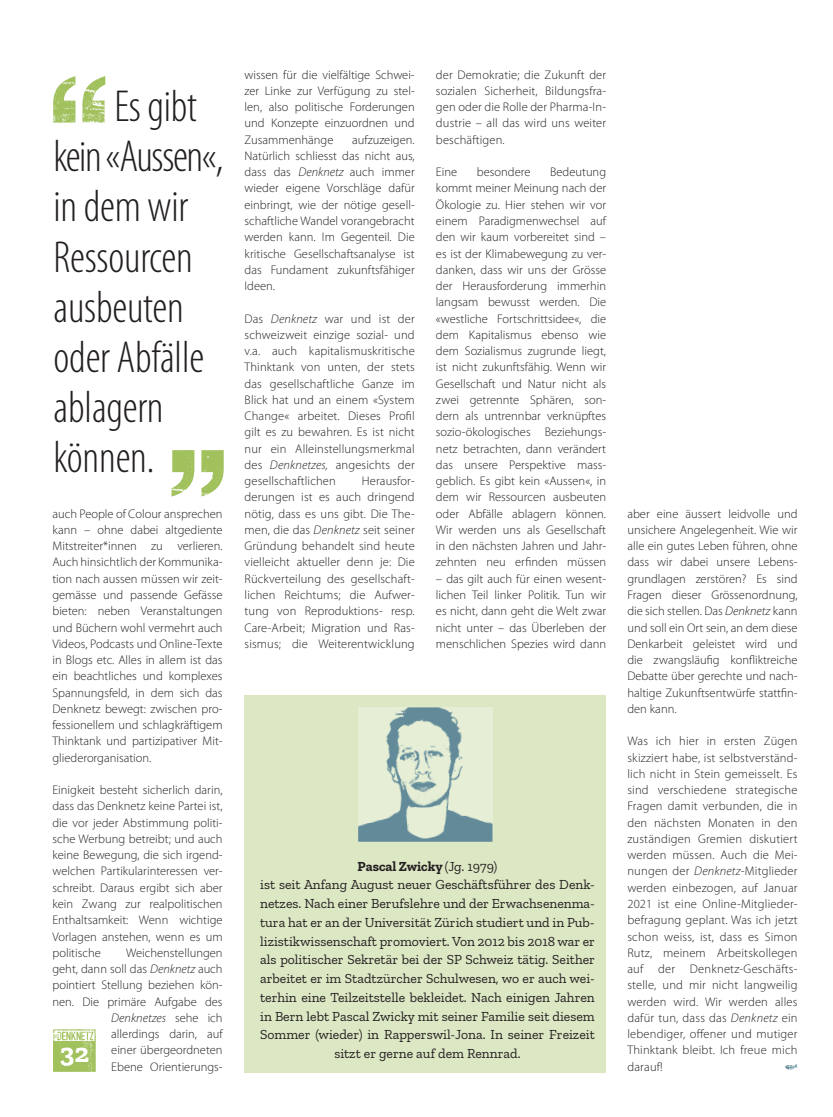
<style>
.page{position:relative;width:833px;height:1117px;background:#fff}
.page>*{position:absolute;margin:0;border:0;box-sizing:border-box;transform-origin:0 0}
.t1{font:300 condensed 45px/50px "Myriad Pro";letter-spacing:-.005em;color:#231f20}
.t2{font:700 27.5px "Zilla Slab";color:#fff}
.t3{font:13.75px/18.8px "Zilla Slab";color:#231f20;text-align:center}
.t4{font:300 12.5px/16.2px "Myriad Pro";color:#231f20;text-align:justify}
.t5{font:12.5px "ILL o Cto Ber 98";color:#618a99}
.s1{font-style:italic}
.s2{font-weight:700}
</style>
<div class="page">
<img style="left:53px;top:1029px;width:43px;height:42px">
<div style="left:244px;top:694px;width:362px;height:378px;background:#dce7c4"></div>
<img style="left:358px;top:707px;width:134px;height:134px">
<img style="left:53px;top:76px;width:52px;height:46px">
<img style="left:171px;top:450px;width:53px;height:46px">
<h1 class="t1" style="left:54px;top:81px;width:171px;text-indent:61px">Es gibt kein «Aussen«, in dem wir<br>Ressourcen ausbeuten oder Abfälle ablagern können.</h1>
<p class="t4" style="left:52px;top:505px;width:172px">auch People of Colour ansprechen kann – ohne dabei altgediente Mitstreiter*innen zu verlieren.<br>Auch hinsichtlich der Kommunika&shy;tion nach aussen müssen wir zeit&shy;gemässe und passende Gefässe bieten: neben Veranstaltungen und Büchern wohl vermehrt auch Videos, Podcasts und Online-Texte in Blogs etc. Alles in allem ist das ein beachtliches und komplexes Spannungsfeld, in dem sich das Denknetz bewegt: zwischen pro&shy;fessionellem und schlagkräftigem Thinktank und partizipativer Mit&shy;gliederorganisation.</p>
<p class="t4" style="left:52px;top:781px;width:172px">Einigkeit besteht sicherlich darin, dass das Denknetz keine Partei ist, die vor jeder Abstimmung politi&shy;sche Werbung betreibt; und auch keine Bewegung, die sich irgend&shy;welchen Partikularinteressen ver&shy;schreibt. Daraus ergibt sich aber kein Zwang zur realpolitischen Enthaltsamkeit: Wenn wichtige Vorlagen anstehen, wenn es um politische</p>
<p class="t4" style="left:52px;top:944px;width:172px;text-align:right">Weichenstellungen<br>geht, dann soll das <span class="s1">Denknetz</span> auch pointiert Stellung beziehen kön&shy;nen. Die primäre Aufgabe des<br><span class="s1">Denknetzes</span> sehe ich<br>allerdings darin, auf<br>einer übergeordneten<br>Ebene Orientierungs-</p>
<h2 class="t2" style="left:60px;top:1036px;width:31px">32</h2>
<p class="t4" style="left:244px;top:66px;width:172px">wissen für die vielfältige Schwei&shy;zer Linke zur Verfügung zu stel&shy;len, also politische Forderungen und Konzepte einzuordnen und Zusammenhänge</p>
<p class="t4" style="left:244px;top:131px;width:172px;text-indent:107px">aufzuzeigen.<br>Natürlich schliesst das nicht aus, dass das <span class="s1">Denknetz</span> auch immer wieder eigene Vorschläge dafür einbringt, wie der nötige gesell&shy;schaftliche Wandel vorangebracht werden kann. Im Gegenteil. Die kritische Gesellschaftsanalyse ist das Fundament zukunftsfähiger Ideen.</p>
<p class="t4" style="left:244px;top:310px;width:172px">Das <span class="s1">Denknetz</span> war und ist der schweizweit einzige sozial- und v.a. auch kapitalismuskritische Thinktank von unten, der stets das gesellschaftliche Ganze im Blick hat und an einem «System Change« arbeitet. Dieses Profil gilt es zu bewahren. Es ist nicht nur ein Alleinstellungsmerkmal des <span class="s1">Denknetzes,</span> angesichts der gesellschaftlichen</p>
<p class="t4" style="left:244px;top:472px;width:172px;text-indent:117px">Herausfor&shy;derungen ist es auch dringend nötig, dass es uns gibt. Die The&shy;men, die das <span class="s1">Denknetz</span> seit seiner Gründung behandelt sind heute vielleicht aktueller denn je: Die Rückverteilung des gesellschaft&shy;lichen Reichtums; die Aufwer&shy;tung von Reproduktions- resp.<br>Care-Arbeit; Migration und Ras&shy;sismus; die Weiterentwicklung</p>
<p class="t4" style="left:436px;top:66px;width:172px">der Demokratie; die Zukunft der sozialen Sicherheit, Bildungsfra&shy;gen oder die Rolle der Pharma-In&shy;dustrie – all das wird uns weiter beschäftigen.</p>
<p class="t4" style="left:436px;top:164px;width:23px">Eine</p>
<p class="t4" style="left:477px;top:164px;width:55px">besondere</p>
<p class="t4" style="left:436px;top:164px;width:172px;text-indent:114px">Bedeutung kommt meiner Meinung nach der Ökologie zu. Hier stehen wir vor einem Paradigmenwechsel auf den wir kaum vorbereitet sind – es ist der Klimabewegung zu ver&shy;danken, dass wir uns der Grösse der Herausforderung immerhin langsam bewusst werden. Die «westliche Fortschrittsidee«, die dem Kapitalismus ebenso wie dem Sozialismus zugrunde liegt, ist nicht zukunftsfähig. Wenn wir Gesellschaft und Natur nicht als zwei getrennte Sphären, son&shy;dern als untrennbar verknüpftes sozio-ökologisches Beziehungs&shy;netz betrachten, dann verändert das unsere Perspektive mass&shy;geblich. Es gibt kein «Aussen«, in dem wir Ressourcen ausbeuten oder Abfälle ablagern können.<br>Wir werden uns als Gesellschaft in den nächsten Jahren und Jahr&shy;zehnten neu erfinden müssen</p>
<p class="t4" style="left:436px;top:570px;width:172px">– das gilt auch für einen wesent&shy;lichen Teil linker Politik. Tun wir es nicht, dann geht die Welt zwar nicht unter – das Überleben der menschlichen Spezies wird dann</p>
<p class="t3" style="left:260px;top:856px;width:336px"><span class="s2">Pascal Zwicky</span> (Jg. 1979)<br>ist seit Anfang August neuer Geschäftsführer des Denk&shy;netzes. Nach einer Berufslehre und der Erwachsenenma&shy;tura hat er an der Universität Zürich studiert und in Pub&shy;lizistikwissenschaft promoviert. Von 2012 bis 2018 war er als politischer Sekretär bei der SP Schweiz tätig. Seither arbeitet er im Stadtzürcher Schulwesen, wo er auch wei&shy;terhin eine Teilzeitstelle bekleidet. Nach einigen Jahren in Bern lebt Pascal Zwicky mit seiner Familie seit diesem Sommer (wieder) in Rapperswil-Jona. In seiner Freizeit sitzt er gerne auf dem Rennrad.</p>
<p class="t4" style="left:627px;top:505px;width:172px">aber eine äussert leidvolle und unsichere Angelegenheit. Wie wir alle ein gutes Leben führen, ohne dass wir dabei unsere Lebens&shy;grundlagen zerstören? Es sind Fragen dieser Grössenordnung, die sich stellen. Das <span class="s1">Denknetz</span> kann und soll ein Ort sein, an dem diese Denkarbeit geleistet wird und die zwangsläufig konfliktreiche Debatte über gerechte und nach&shy;haltige Zukunftsentwürfe stattfin&shy;den kann.</p>
<p class="t4" style="left:627px;top:732px;width:172px">Was ich hier in ersten Zügen skizziert habe, ist selbstverständ&shy;lich nicht in Stein gemeisselt. Es sind verschiedene strategische Fragen damit verbunden, die in den nächsten Monaten in den zuständigen Gremien diskutiert werden müssen. Auch die Mei&shy;nungen der <span class="s1">Denknetz-</span>Mitglieder werden einbezogen, auf Januar 2021 ist eine Online-Mitglieder&shy;befragung geplant. Was ich jetzt schon weiss, ist, dass es Simon Rutz, meinem Arbeitskollegen auf der Denknetz-Geschäfts&shy;stelle, und mir nicht langweilig werden wird. Wir werden alles dafür tun, dass das <span class="s1">Denknetz</span> ein lebendiger, offener und mutiger Thinktank bleibt. Ich freue mich darauf!</p>
<p class="t5" style="left:785px;top:1058px;width:14px">E</p>
</div>
